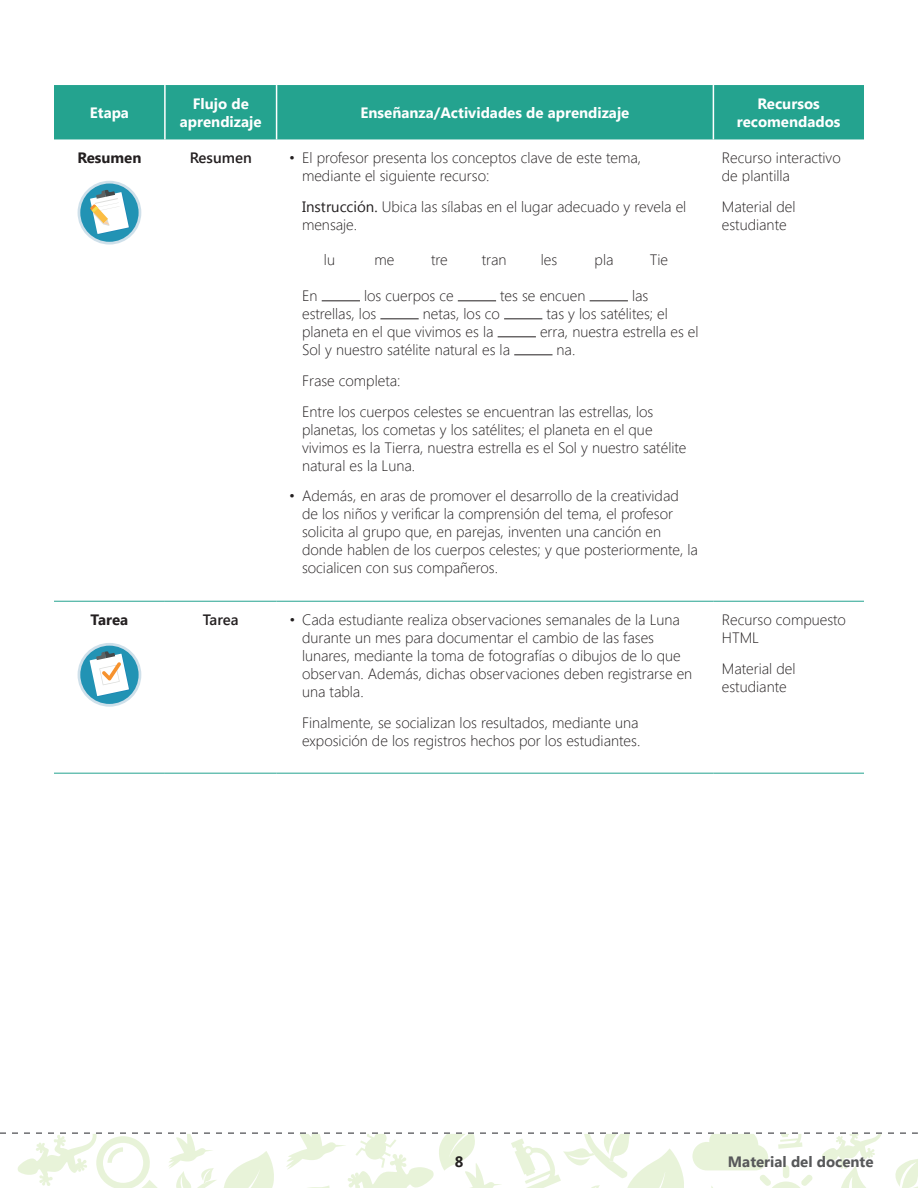
<style>
.page{position:relative;width:918px;height:1188px;background:#fff}
.page>*{position:absolute;margin:0;border:0;box-sizing:border-box;transform-origin:0 0}
.t1{font:300 15px/18px "Segoe UI";color:#231f20}
.t2{font:700 15px/18px "Segoe UI";color:#fff;text-align:center}
.t3{font:700 15px "Segoe UI";color:#57585a}
.t4{font:700 15px "Segoe UI";color:#231f20}
.t5{font:600 15px "Segoe UI";color:#231f20}
.s1{font-weight:400}
</style>
<div class="page">
<svg style="left:0;top:1132px;width:918px;height:56px"></svg>
<div style="left:54px;top:85px;width:810px;height:54px;background:#24a38f"></div>
<hr style="left:54px;top:601px;width:111px;height:1px;background:#24a38f">
<hr style="left:165px;top:601px;width:112px;height:1px;background:#24a38f">
<hr style="left:277px;top:601px;width:436px;height:1px;background:#24a38f">
<hr style="left:713px;top:601px;width:151px;height:1px;background:#24a38f">
<hr style="left:54px;top:773px;width:111px;height:1px;background:#24a38f">
<hr style="left:165px;top:773px;width:112px;height:1px;background:#24a38f">
<hr style="left:277px;top:773px;width:436px;height:1px;background:#24a38f">
<hr style="left:713px;top:773px;width:151px;height:1px;background:#24a38f">
<hr style="left:164px;top:85px;width:2px;height:54px;background:#fff">
<hr style="left:276px;top:85px;width:1px;height:54px;background:#fff">
<hr style="left:713px;top:85px;width:1px;height:54px;background:#fff">
<svg style="left:78px;top:181px;width:63px;height:64px"></svg>
<div style="left:80px;top:184px;width:59px;height:58px;background:#2293b4;border-radius:50%"></div>
<svg style="left:90px;top:190px;width:40px;height:45px"></svg>
<hr style="left:322px;top:300px;width:38px;height:1px;background:#231f20">
<hr style="left:458px;top:300px;width:38px;height:1px;background:#231f20">
<hr style="left:590px;top:300px;width:38px;height:1px;background:#231f20">
<hr style="left:380px;top:318px;width:39px;height:1px;background:#231f20">
<hr style="left:504px;top:318px;width:38px;height:1px;background:#231f20">
<hr style="left:498px;top:336px;width:38px;height:1px;background:#231f20">
<hr style="left:514px;top:354px;width:39px;height:1px;background:#231f20">
<svg style="left:78px;top:643px;width:63px;height:64px"></svg>
<div style="left:80px;top:646px;width:59px;height:58px;background:#2293b4;border-radius:50%"></div>
<svg style="left:90px;top:651px;width:40px;height:46px"></svg>
<p class="t2" style="left:90px;top:103px;width:41px">Etapa</p>
<p class="t2" style="left:180px;top:94px;width:83px">Flujo de aprendizaje</p>
<p class="t2" style="left:361px;top:103px;width:270px">Enseñanza/Actividades de aprendizaje</p>
<p class="t2" style="left:737px;top:94px;width:105px">Recursos recomendados</p>
<p class="t4" style="left:77px;top:147px;width:66px">Resumen</p>
<p class="t5" style="left:190px;top:145px;width:64px">Resumen</p>
<p class="t1" style="left:302px;top:148px;width:341px;text-indent:-13px">• El profesor presenta los conceptos clave de este tema, mediante el siguiente recurso:</p>
<p class="t1" style="left:302px;top:197px;width:386px"><span class="s1">Instrucción.</span> Ubica las sílabas en el lugar adecuado y revela el mensaje.</p>
<p class="t1" style="left:324px;top:250px;width:13px">lu</p>
<p class="t1" style="left:374px;top:250px;width:21px">me</p>
<p class="t1" style="left:431px;top:250px;width:18px">tre</p>
<p class="t1" style="left:482px;top:250px;width:26px">tran</p>
<p class="t1" style="left:541px;top:250px;width:18px">les</p>
<p class="t1" style="left:595px;top:250px;width:20px">pla</p>
<p class="t1" style="left:650px;top:250px;width:20px">Tie</p>
<p class="t1" style="left:302px;top:286px;width:17px">En</p>
<p class="t1" style="left:364px;top:286px;width:91px">los cuerpos ce</p>
<p class="t1" style="left:500px;top:286px;width:87px">tes se encuen</p>
<p class="t1" style="left:632px;top:286px;width:18px">las</p>
<p class="t1" style="left:302px;top:304px;width:76px">estrellas, los</p>
<p class="t1" style="left:423px;top:304px;width:79px">netas, los co</p>
<p class="t1" style="left:547px;top:304px;width:123px">tas y los satélites; el</p>
<p class="t1" style="left:302px;top:322px;width:193px">planeta en el que vivimos es la</p>
<p class="t1" style="left:540px;top:322px;width:160px">erra, nuestra estrella es el</p>
<p class="t1" style="left:302px;top:340px;width:210px">Sol y nuestro satélite natural es la</p>
<p class="t1" style="left:557px;top:340px;width:20px">na.</p>
<p class="t1" style="left:302px;top:365px;width:353px;line-height:30.8px">Frase completa:<br>Entre los cuerpos celestes se encuentran las estrellas, los</p>
<p class="t1" style="left:302px;top:420px;width:386px">planetas, los cometas y los satélites; el planeta en el que vivimos es la Tierra, nuestra estrella es el Sol y nuestro satélite natural es la Luna.</p>
<p class="t1" style="left:302px;top:486px;width:397px;text-indent:-13px">• Además, en aras de promover el desarrollo de la creatividad de los niños y verificar la comprensión del tema, el profesor solicita al grupo que, en parejas, inventen una canción en donde hablen de los cuerpos celestes; y que posteriormente, la socialicen con sus compañeros.</p>
<p class="t1" style="left:722px;top:148px;width:120px">Recurso interactivo de plantilla</p>
<p class="t1" style="left:722px;top:196px;width:75px">Material del estudiante</p>
<p class="t4" style="left:91px;top:609px;width:39px">Tarea</p>
<p class="t5" style="left:203px;top:608px;width:37px">Tarea</p>
<p class="t1" style="left:302px;top:610px;width:392px;text-indent:-13px">• Cada estudiante realiza observaciones semanales de la Luna durante un mes para documentar el cambio de las fases lunares, mediante la toma de fotografías o dibujos de lo que observan. Además, dichas observaciones deben registrarse en una tabla.</p>
<p class="t1" style="left:302px;top:713px;width:340px">Finalmente, se socializan los resultados, mediante una exposición de los registros hechos por los estudiantes.</p>
<p class="t1" style="left:722px;top:610px;width:126px">Recurso compuesto<br>HTML</p>
<p class="t1" style="left:722px;top:659px;width:75px">Material del estudiante</p>
<p class="t4" style="left:455px;top:1151px;width:10px">8</p>
<p class="t3" style="left:728px;top:1151px;width:147px">Material del docente</p>
</div>
